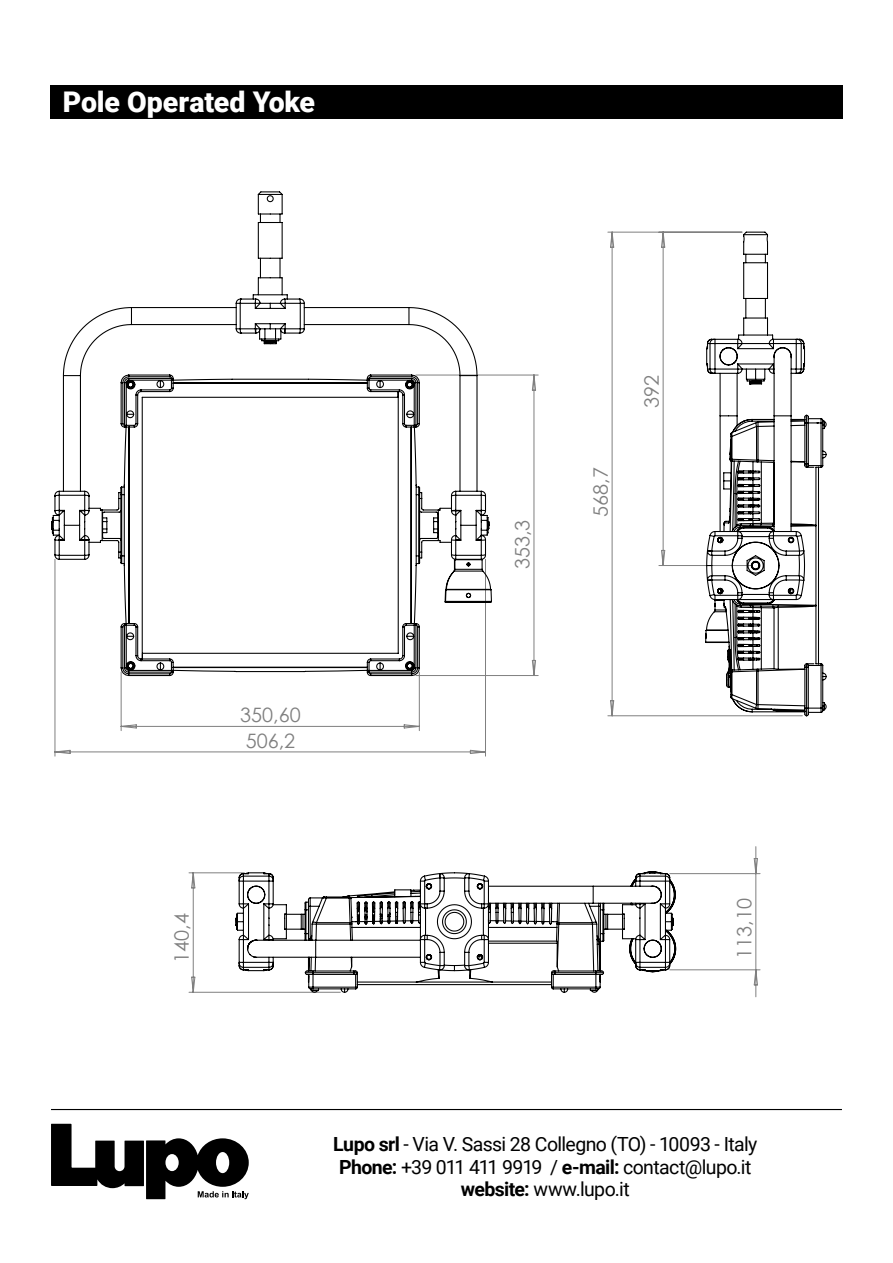
<style>
.page{position:relative;width:893px;height:1263px;background:#fff}
.page>*{position:absolute;margin:0;border:0;box-sizing:border-box;transform-origin:0 0}
.t1{font:900 28.5px "Roboto";letter-spacing:-.005em;color:#fff}
.t2{font:19.8px "Century Gothic";color:#808080}
.t3{font:19.5px/22.5px "Roboto";letter-spacing:-.03em;color:#000;text-align:center}
.s1{font-weight:700}
</style>
<div class="page">
<hr style="left:51px;top:1109px;width:791px;height:1px;background:#000">
<svg style="left:51px;top:1124px;width:198px;height:75px"></svg>
<div style="left:50px;top:85px;width:793px;height:33px;background:#000"></div>
<svg style="left:54px;top:374px;width:485px;height:383px"></svg>
<svg style="left:51px;top:191px;width:442px;height:486px"></svg>
<svg style="left:607px;top:231px;width:97px;height:486px"></svg>
<svg style="left:704px;top:231px;width:123px;height:486px"></svg>
<svg style="left:188px;top:846px;width:573px;height:151px"></svg>
<svg style="left:234px;top:846px;width:443px;height:151px"></svg>
<h1 class="t1" style="left:63px;top:82px;width:254px">Pole Operated Yoke</h1>
<p class="t2" style="left:240px;top:701px;width:62px">350,60</p>
<p class="t2" style="left:246px;top:727px;width:51px">506,2</p>
<p class="t2" style="left:168px;top:963px;width:51px;rotate:-90deg">140,4</p>
<p class="t2" style="left:509px;top:569px;width:51px;rotate:-90deg">353,3</p>
<p class="t2" style="left:587px;top:517px;width:51px;rotate:-90deg">568,7</p>
<p class="t2" style="left:638px;top:408px;width:34px;rotate:-90deg">392</p>
<p class="t2" style="left:730px;top:959px;width:62px;rotate:-90deg">113,10</p>
<p class="t3" style="left:333px;top:1132px;width:426px"><span class="s1">Lupo srl</span> - Via V. Sassi 28 Collegno (TO) - 10093 - Italy<br><span class="s1">Phone:</span> +39 011 411 9919 / <span class="s1">e-mail:</span> contact@lupo.it <span class="s1">website:</span> www.lupo.it</p>
</div>
